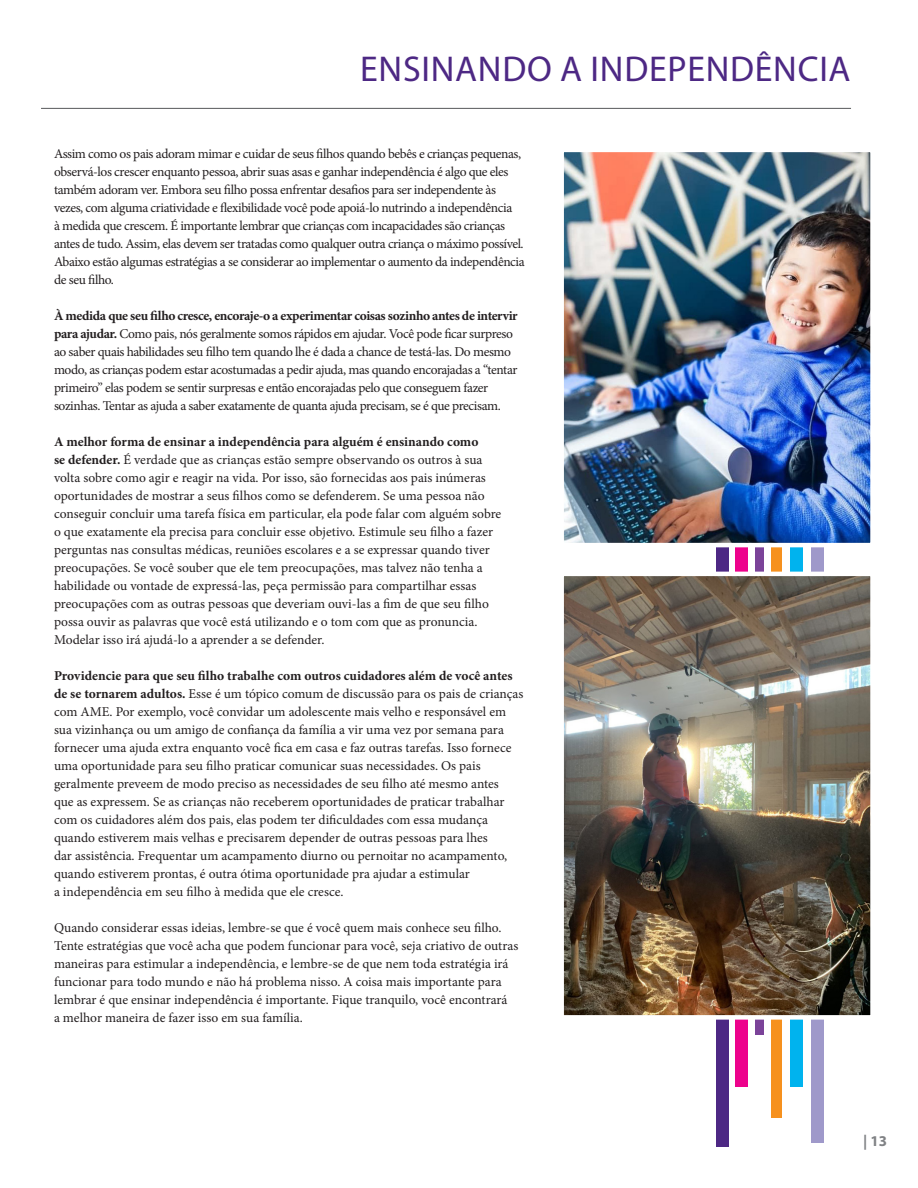
<style>
.page{position:relative;width:918px;height:1188px;background:#fff}
.page>*{position:absolute;margin:0;border:0;box-sizing:border-box;transform-origin:0 0}
.t1{font:36px "Myriad Pro";letter-spacing:.02em;color:#4d2884}
.t2{font:700 15px "Myriad Pro";color:#808285}
.t3{font:13.5px/18px "Minion Pro";letter-spacing:-.005em;color:#231f20}
.t4{font:13.5px/18px "Minion Pro";letter-spacing:-.03em;color:#231f20}
.s1{font-weight:700}
</style>
<div class="page">
<div style="left:811px;top:342px;width:12px;height:801px;background:#9f99ca"></div>
<div style="left:771px;top:342px;width:10px;height:776px;background:#f6911e"></div>
<div style="left:755px;top:342px;width:8px;height:693px;background:#7b4399"></div>
<div style="left:790px;top:342px;width:12px;height:745px;background:#00b3ee"></div>
<div style="left:736px;top:342px;width:12px;height:745px;background:#ed028c"></div>
<div style="left:716px;top:342px;width:12px;height:805px;background:#4d2884"></div>
<img style="left:564px;top:153px;width:306px;height:389px">
<div style="left:559px;top:148px;width:316px;height:399px;border:4px solid #fff"></div>
<img style="left:564px;top:577px;width:306px;height:438px">
<div style="left:559px;top:572px;width:316px;height:448px;border:4px solid #fff"></div>
<hr style="left:41px;top:108px;width:810px;height:1px;background:#57585a">
<p class="t1" style="left:360px;top:47px;width:492px">ENSINANDO A INDEPENDÊNCIA</p>
<p class="t4" style="left:54px;top:145px;width:472px">Assim como os pais adoram mimar e cuidar de seus filhos quando bebês e crianças pequenas, observá-los crescer enquanto pessoa, abrir suas asas e ganhar independência é algo que eles também adoram ver. Embora seu filho possa enfrentar desafios para ser independente às vezes, com alguma criatividade e flexibilidade você pode apoiá-lo nutrindo a independência<br>à medida que crescem. É importante lembrar que crianças com incapacidades são crianças antes de tudo. Assim, elas devem ser tratadas como qualquer outra criança o máximo possível.<br>Abaixo estão algumas estratégias a se considerar ao implementar o aumento da independência de seu filho.</p>
<p class="t4" style="left:54px;top:307px;width:465px"><span class="s1">À medida que seu filho cresce, encoraje-o a experimentar coisas sozinho antes de intervir para ajudar.</span> Como pais, nós geralmente somos rápidos em ajudar. Você pode ficar surpreso ao saber quais habilidades seu filho tem quando lhe é dada a chance de testá-las. Do mesmo modo, as crianças podem estar acostumadas a pedir ajuda, mas quando encorajadas a “tentar primeiro” elas podem se sentir surpresas e então encorajadas pelo que conseguem fazer sozinhas. Tentar as ajuda a saber exatamente de quanta ajuda precisam, se é que precisam.</p>
<p class="t3" style="left:54px;top:433px;width:449px"><span class="s1">A melhor forma de ensinar a independência para alguém é ensinando como<br>se defender.</span> É verdade que as crianças estão sempre observando os outros à sua volta sobre como agir e reagir na vida. Por isso, são fornecidas aos pais inúmeras oportunidades de mostrar a seus filhos como se defenderem. Se uma pessoa não conseguir concluir uma tarefa física em particular, ela pode falar com alguém sobre o que exatamente ela precisa para concluir esse objetivo. Estimule seu filho a fazer perguntas nas consultas médicas, reuniões escolares e a se expressar quando tiver preocupações. Se você souber que ele tem preocupações, mas talvez não tenha a habilidade ou vontade de expressá-las, peça permissão para compartilhar essas preocupações com as outras pessoas que deveriam ouvi-las a fim de que seu filho possa ouvir as palavras que você está utilizando e o tom com que as pronuncia.<br>Modelar isso irá ajudá-lo a aprender a se defender.</p>
<p class="t3" style="left:54px;top:667px;width:471px"><span class="s1">Providencie para que seu filho trabalhe com outros cuidadores além de você antes de se tornarem adultos.</span> Esse é um tópico comum de discussão para os pais de crianças com AME. Por exemplo, você convidar um adolescente mais velho e responsável em sua vizinhança ou um amigo de confiança da família a vir uma vez por semana para fornecer uma ajuda extra enquanto você fica em casa e faz outras tarefas. Isso fornece uma oportunidade para seu filho praticar comunicar suas necessidades. Os pais geralmente preveem de modo preciso as necessidades de seu filho até mesmo antes<br>que as expressem. Se as crianças não receberem oportunidades de praticar trabalhar com os cuidadores além dos pais, elas podem ter dificuldades com essa mudança quando estiverem mais velhas e precisarem depender de outras pessoas para lhes<br>dar assistência. Frequentar um acampamento diurno ou pernoitar no acampamento, quando estiverem prontas, é outra ótima oportunidade pra ajudar a estimular<br>a independência em seu filho à medida que ele cresce.</p>
<p class="t3" style="left:54px;top:919px;width:466px">Quando considerar essas ideias, lembre-se que é você quem mais conhece seu filho.<br>Tente estratégias que você acha que podem funcionar para você, seja criativo de outras maneiras para estimular a independência, e lembre-se de que nem toda estratégia irá funcionar para todo mundo e não há problema nisso. A coisa mais importante para lembrar é que ensinar independência é importante. Fique tranquilo, você encontrará<br>a melhor maneira de fazer isso em sua família.</p>
<p class="t2" style="left:863px;top:1131px;width:25px">| 13</p>
</div>
